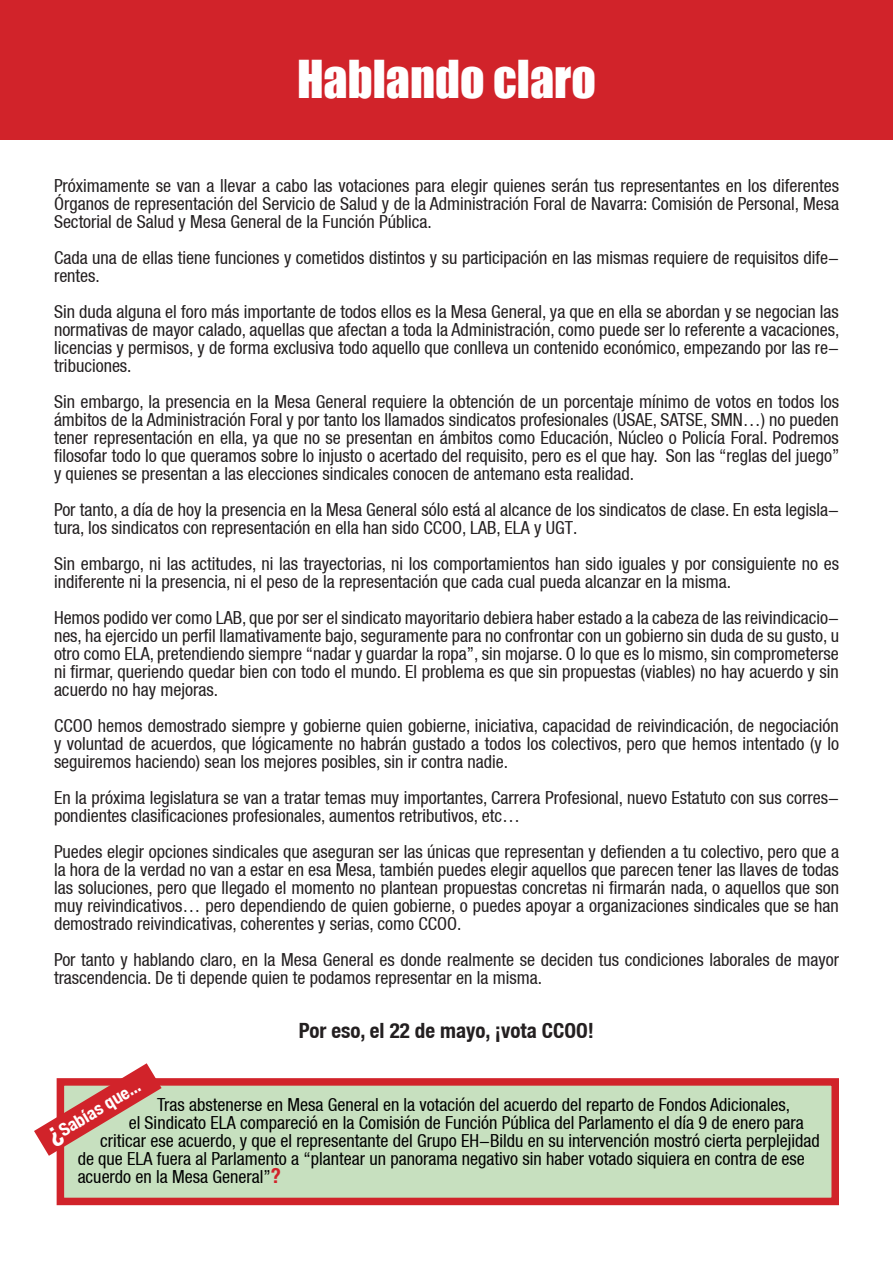
<style>
.page{position:relative;width:893px;height:1263px;background:#fff}
.page>*{position:absolute;margin:0;border:0;box-sizing:border-box;transform-origin:0 0}
.t1{font:48px "Impact";color:#fff}
.t2{font:700 condensed 21px "Helvetica Neue LT";color:#231f20}
.t3{font:condensed 18px/18px "Helvetica Neue LT";color:#231f20;text-align:justify}
.t4{font:condensed 18px "Helvetica Neue LT";color:#000}
.t5{font:700 condensed 18px "Helvetica Neue LT";color:#fff}
.s1{font-size:27px}
.s2{font-weight:700;font-size:21px;color:#d1232a}
</style>
<div class="page">
<div style="left:0;top:0;width:893px;height:140px;background:#d1232a"></div>
<div style="left:57px;top:1078px;width:782px;height:127px;background:#c7e0bf;border:8px solid #d1232a"></div>
<svg style="left:34px;top:1063px;width:128px;height:93px"></svg>
<p class="t1" style="left:297px;top:42px;width:300px">Hablando claro</p>
<p class="t3" style="left:54px;top:177px;width:786px">Próximamente se van a llevar a cabo las votaciones para elegir quienes serán tus representantes en los diferentes Órganos de representación del Servicio de Salud y de la Administración Foral de Navarra: Comisión de Personal, Mesa Sectorial de Salud y Mesa General de la Función Pública.</p>
<p class="t3" style="left:54px;top:249px;width:786px">Cada una de ellas tiene funciones y cometidos distintos y su participación en las mismas requiere de requisitos dife&shy;rentes.</p>
<p class="t3" style="left:54px;top:303px;width:787px">Sin duda alguna el foro más importante de todos ellos es la Mesa General, ya que en ella se abordan y se negocian las normativas de mayor calado, aquellas que afectan a toda la Administración, como puede ser lo referente a vacaciones, licencias y permisos, y de forma exclusiva todo aquello que conlleva un contenido económico, empezando por las re&shy;tribuciones.</p>
<p class="t3" style="left:54px;top:393px;width:787px">Sin embargo, la presencia en la Mesa General requiere la obtención de un porcentaje mínimo de votos en todos los ámbitos de la Administración Foral y por tanto los llamados sindicatos profesionales (USAE, SATSE, SMN…) no pueden tener representación en ella, ya que no se presentan en ámbitos como Educación, Núcleo o Policía Foral. Podremos filosofar todo lo que queramos sobre lo injusto o acertado del requisito, pero es el que hay. Son las “reglas del juego” y quienes se presentan a las elecciones sindicales conocen de antemano esta realidad.</p>
<p class="t3" style="left:54px;top:501px;width:786px">Por tanto, a día de hoy la presencia en la Mesa General sólo está al alcance de los sindicatos de clase. En esta legisla&shy;tura, los sindicatos con representación en ella han sido CCOO, LAB, ELA y UGT.</p>
<p class="t3" style="left:54px;top:555px;width:787px">Sin embargo, ni las actitudes, ni las trayectorias, ni los comportamientos han sido iguales y por consiguiente no es indiferente ni la presencia, ni el peso de la representación que cada cual pueda alcanzar en la misma.</p>
<p class="t3" style="left:54px;top:609px;width:786px">Hemos podido ver como LAB, que por ser el sindicato mayoritario debiera haber estado a la cabeza de las reivindicacio&shy;nes, ha ejercido un perfil llamativamente bajo, seguramente para no confrontar con un gobierno sin duda de su gusto, u otro como ELA, pretendiendo siempre “nadar y guardar la ropa”, sin mojarse. O lo que es lo mismo, sin comprometerse ni firmar, queriendo quedar bien con todo el mundo. El problema es que sin propuestas (viables) no hay acuerdo y sin acuerdo no hay mejoras.</p>
<p class="t3" style="left:54px;top:717px;width:786px">CCOO hemos demostrado siempre y gobierne quien gobierne, iniciativa, capacidad de reivindicación, de negociación y voluntad de acuerdos, que lógicamente no habrán gustado a todos los colectivos, pero que hemos intentado (y lo seguiremos haciendo) sean los mejores posibles, sin ir contra nadie.</p>
<p class="t3" style="left:54px;top:789px;width:786px">En la próxima legislatura se van a tratar temas muy importantes, Carrera Profesional, nuevo Estatuto con sus corres&shy;pondientes clasificaciones profesionales, aumentos retributivos, etc…</p>
<p class="t3" style="left:54px;top:843px;width:786px">Puedes elegir opciones sindicales que aseguran ser las únicas que representan y defienden a tu colectivo, pero que a la hora de la verdad no van a estar en esa Mesa, también puedes elegir aquellos que parecen tener las llaves de todas las soluciones, pero que llegado el momento no plantean propuestas concretas ni firmarán nada, o aquellos que son muy reivindicativos… pero dependiendo de quien gobierne, o puedes apoyar a organizaciones sindicales que se han demostrado reivindicativas, coherentes y serias, como CCOO.</p>
<p class="t3" style="left:54px;top:951px;width:786px">Por tanto y hablando claro, en la Mesa General es donde realmente se deciden tus condiciones laborales de mayor trascendencia. De ti depende quien te podamos representar en la misma.</p>
<p class="t2" style="left:299px;top:1018px;width:297px">Por eso, el 22 de mayo, ¡vota CCOO!</p>
<p class="t5" style="left:44px;top:1129px;width:106px;rotate:-31deg"><span class="s1">¿</span>Sabías que...</p>
<p class="t4" style="left:157px;top:1094px;width:634px">Tras abstenerse en Mesa General en la votación del acuerdo del reparto de Fondos Adicionales,</p>
<p class="t4" style="left:129px;top:1112px;width:677px">el Sindicato ELA compareció en la Comisión de Función Pública del Parlamento el día 9 de enero para</p>
<p class="t4" style="left:100px;top:1130px;width:721px">criticar ese acuerdo, y que el representante del Grupo EH-Bildu en su intervención mostró cierta perplejidad</p>
<p class="t4" style="left:78px;top:1148px;width:729px">de que ELA fuera al Parlamento a “plantear un panorama negativo sin haber votado siquiera en contra de ese</p>
<p class="t4" style="left:78px;top:1166px;width:205px">acuerdo en la Mesa General”<span class="s2">?</span></p>
</div>
